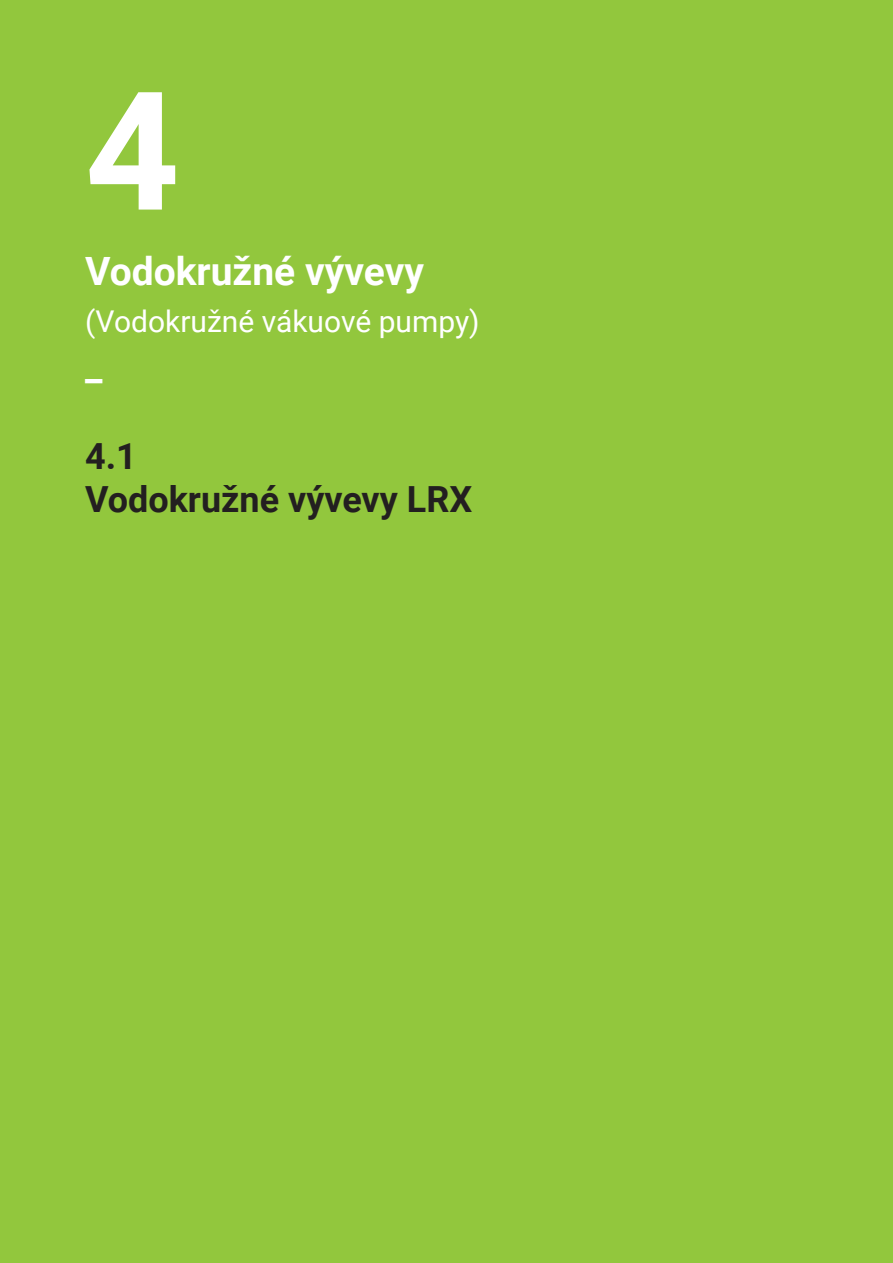
<style>
.page{position:relative;width:893px;height:1263px;background:#92c73d}
.page>*{position:absolute;margin:0;border:0;box-sizing:border-box;transform-origin:0 0}
.t1{font:700 165px "Roboto";color:#fff}
.t2{font:700 39px "Roboto";color:#fff}
.t3{font:700 36px/43.2px "Roboto";color:#231f20}
.t4{font:30px "Roboto";color:#fff}
</style>
<div class="page">
<h1 class="t1" style="left:85px;top:35px;width:96px">4</h1>
<h2 class="t2" style="left:85px;top:244px;width:340px">Vodokružné vývevy</h2>
<p class="t4" style="left:85px;top:300px;width:396px">(Vodokružné vákuové pumpy)</p>
<h2 class="t2" style="left:85px;top:338px;width:19px">_</h2>
<p class="t3" style="left:85px;top:433px;width:389px">4.1<br>Vodokružné vývevy LRX</p>
</div>
